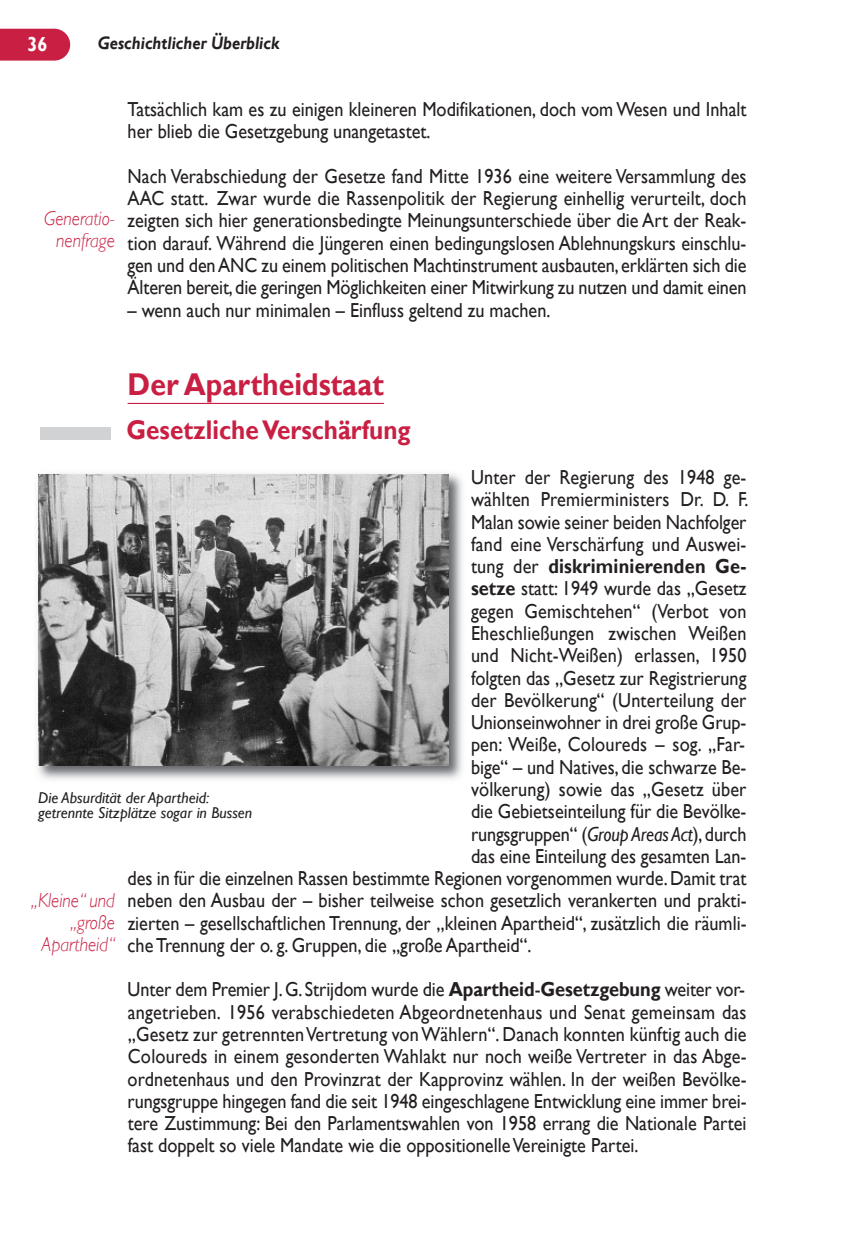
<style>
.page{position:relative;width:855px;height:1244px;background:#fff}
.page>*{position:absolute;margin:0;border:0;box-sizing:border-box;transform-origin:0 0}
.t1{font:700 31.5px "Gill Sans";color:#c91f42;scale:.9 1}
.t2{font:700 27px "Gill Sans";color:#c91f42;scale:.9 1}
.t3{font:20.25px/22.3px "Gill Sans";color:#231f20;text-align:justify;scale:.9 1}
.t4{font:italic 300 20.25px/22.3px "Gill Sans";color:#c91f42;text-align:center;scale:.9 1}
.t5{font:700 20.25px "Gill Sans";letter-spacing:.01em;color:#231f20;scale:.9 1}
.t6{font:700 20.25px "Gill Sans";color:#fff;scale:.9 1}
.t7{font:italic 700 18px "Gill Sans";color:#231f20;scale:.9 1}
.t8{font:italic 15.75px/15.8px "Gill Sans";color:#231f20}
.s1{font-weight:400}
.s2{font-weight:700}
.s3{font-style:italic}
</style>
<div class="page">
<hr style="left:128px;top:403px;width:256px;height:1px;background:#c91f42">
<div style="left:41px;top:427px;width:70px;height:12px;background:#d1d2d4"></div>
<svg style="left:0;top:29px;width:70px;height:32px;background:#cc2b4c"></svg>
<img style="left:37px;top:473px;width:425px;height:307px">
<img style="left:38px;top:475px;width:410px;height:290px">
<p class="t6" style="left:28px;top:33px;width:24px">36</p>
<p class="t7" style="left:98px;top:32px;width:203px">Geschichtlicher Überblick</p>
<p class="t4" style="left:44px;top:207px;width:80px">Generatio&shy;nenfrage</p>
<p class="t3" style="left:128px;top:98px;width:689px">Tatsächlich kam es zu einigen kleineren Modifikationen, doch vom Wesen und Inhalt her blieb die Gesetzgebung unangetastet.</p>
<p class="t3" style="left:128px;top:165px;width:689px">Nach Verabschiedung der Gesetze fand Mitte 1936 eine weitere Versammlung des AAC statt. Zwar wurde die Rassenpolitik der Regierung einhellig verurteilt, doch zeigten sich hier generationsbedingte Meinungsunterschiede über die Art der Reak&shy;tion darauf. Während die Jüngeren einen bedingungslosen Ablehnungskurs einschlu&shy;gen und denANC zu einem politischen Machtinstrument ausbauten, erklärten sich die Älteren bereit,die geringen Möglichkeiten einer Mitwirkung zu nutzen und damit einen</p>
<p class="t3" style="left:128px;top:298px;width:471px">– wenn auch nur minimalen – Einfluss geltend zu machen.</p>
<h1 class="t1" style="left:128px;top:366px;width:286px">Der Apartheidstaat</h1>
<h2 class="t2" style="left:126px;top:414px;width:317px">GesetzlicheVerschärfung</h2>
<p class="t3" style="left:471px;top:466px;width:308px">Unter der Regierung des 1948 ge-</p>
<p class="t3" style="left:471px;top:488px;width:310px">wählten Premierministers Dr. D. F.</p>
<p class="t3" style="left:471px;top:510px;width:308px">Malan sowie seiner beiden Nachfolger</p>
<p class="t3" style="left:471px;top:533px;width:308px">fand eine Verschärfung und Auswei-</p>
<p class="t5" style="left:471px;top:554px;width:308px"><span class="s1">tung der</span> diskriminierenden Ge-</p>
<p class="t3" style="left:471px;top:577px;width:308px"><span class="s2">setze</span> statt: 1949 wurde das „Gesetz</p>
<p class="t3" style="left:471px;top:599px;width:308px">gegen Gemischtehen“ (Verbot von</p>
<p class="t3" style="left:471px;top:622px;width:308px">Eheschließungen zwischen Weißen</p>
<p class="t3" style="left:471px;top:644px;width:308px">und Nicht-Weißen) erlassen, 1950</p>
<p class="t3" style="left:471px;top:666px;width:308px">folgten das „Gesetz zur Registrierung</p>
<p class="t3" style="left:471px;top:688px;width:308px">der Bevölkerung“ (Unterteilung der</p>
<p class="t3" style="left:471px;top:711px;width:308px">Unionseinwohner in drei große Grup-</p>
<p class="t3" style="left:471px;top:733px;width:306px">pen: Weiße, Coloureds – sog. „Far-</p>
<p class="t3" style="left:471px;top:755px;width:308px">bige“ – und Natives, die schwarze Be-</p>
<p class="t3" style="left:471px;top:778px;width:308px">völkerung) sowie das „Gesetz über</p>
<p class="t3" style="left:471px;top:800px;width:308px">die Gebietseinteilung für die Bevölke-</p>
<p class="t3" style="left:471px;top:822px;width:308px">rungsgruppen“ (<span class="s3">Group Areas Act</span>), durch</p>
<p class="t3" style="left:471px;top:844px;width:308px">das eine Einteilung des gesamten Lan-</p>
<p class="t3" style="left:128px;top:867px;width:689px">des in für die einzelnen Rassen bestimmte Regionen vorgenommen wurde.Damit trat</p>
<p class="t3" style="left:128px;top:889px;width:689px">neben den Ausbau der – bisher teilweise schon gesetzlich verankerten und prakti-</p>
<p class="t3" style="left:128px;top:911px;width:689px">zierten – gesellschaftlichen Trennung, der „kleinen Apartheid“, zusätzlich die räumli-</p>
<p class="t3" style="left:128px;top:933px;width:450px">che Trennung der o. g. Gruppen, die „große Apartheid“.</p>
<p class="t3" style="left:128px;top:978px;width:689px">Unter dem Premier J.G. Strijdom wurde die <span class="s2">Apartheid</span>-<span class="s2">Gesetzgebung</span> weiter vor&shy;angetrieben. 1956 verabschiedeten Abgeordnetenhaus und Senat gemeinsam das „Gesetz zur getrenntenVertretung vonWählern“. Danach konnten künftig auch die Coloureds in einem gesonderten Wahlakt nur noch weiße Vertreter in das Abge&shy;ordnetenhaus und den Provinzrat der Kapprovinz wählen. In der weißen Bevölke&shy;rungsgruppe hingegen fand die seit 1948 eingeschlagene Entwicklung eine immer brei&shy;tere Zustimmung: Bei den Parlamentswahlen von 1958 errang die Nationale Partei fast doppelt so viele Mandate wie die oppositionelleVereinigte Partei.</p>
<p class="t8" style="left:38px;top:789px;width:215px">Die Absurdität der Apartheid: getrennte Sitzplätze sogar in Bussen</p>
<p class="t4" style="left:31px;top:889px;width:94px;text-align:right">„Kleine“ und „große<br>Apartheid“</p>
</div>
